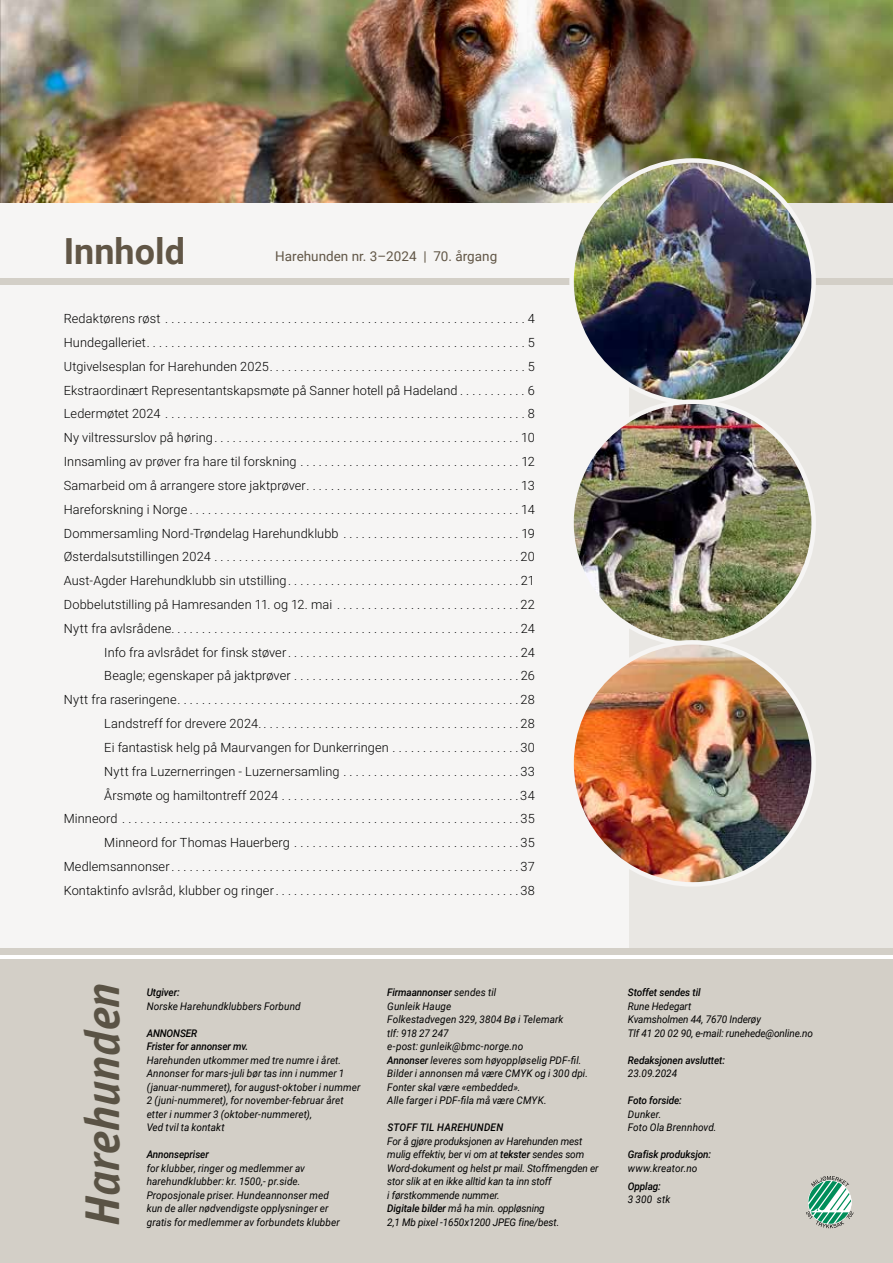
<style>
.page{position:relative;width:893px;height:1263px;background:#fff}
.page>*{position:absolute;margin:0;border:0;box-sizing:border-box;transform-origin:0 0}
.t1{font:italic 700 49.05px "Officina Sans Std";letter-spacing:-.005em;color:#5a5345}
.t2{font:700 36px "Roboto";color:#615646}
.t3{font:13.5px "Roboto";color:#615646}
.t4{font:300 12.75px/23.9px "Roboto";letter-spacing:.01em;color:#000;text-align:right}
.t5{font:italic 10.5px/13.5px "Roboto";letter-spacing:.005em;color:#000;scale:.95 1}
.t6{font:italic 500 10.5px/13.5px "Roboto";letter-spacing:-.01em;color:#000;scale:.95 1}
.t7{font:italic 500 10.5px "Roboto";letter-spacing:.025em;color:#000;scale:.95 1}
.s1{font-weight:500}
</style>
<div class="page">
<div style="left:0;top:0;width:893px;height:948px;background:#f6f5f4"></div>
<div style="left:629px;top:0;width:264px;height:948px;background:#e9e7e3"></div>
<div style="left:0;top:960px;width:893px;height:303px;background:#d3cfc7"></div>
<svg style="left:806px;top:1176px;width:48px;height:52px"></svg>
<div style="left:0;top:948px;width:893px;height:7px;background:#d3cfc7"></div>
<div style="left:0;top:278px;width:893px;height:6px;background:#d3cfc7"></div>
<img style="left:0;top:0;width:893px;height:203px">
<img style="left:572px;top:160px;width:242px;height:243px;border-radius:121px">
<img style="left:572px;top:402px;width:242px;height:242px;border-radius:121px">
<img style="left:572px;top:642px;width:242px;height:242px;border-radius:121px">
<h2 class="t2" style="left:64px;top:226px;width:123px">Innhold</h2>
<p class="t3" style="left:275px;top:247px;width:224px">Harehunden nr. 3–2024 | 70. årgang</p>
<p class="t4" style="left:64px;top:306px;width:473px">Redaktørens røst . . . . . . . . . . . . . . . . . . . . . . . . . . . . . . . . . . . . . . . . . . . . . . . . . . . . . . . . . . . 4<br>Hundegalleriet . . . . . . . . . . . . . . . . . . . . . . . . . . . . . . . . . . . . . . . . . . . . . . . . . . . . . . . . . . . . . . 5<br>Utgivelsesplan for Harehunden 2025 . . . . . . . . . . . . . . . . . . . . . . . . . . . . . . . . . . . . . . . . . . 5<br>Ekstraordinært Representantskapsmøte på Sanner hotell på Hadeland . . . . . . . . . . . 6<br>Ledermøtet 2024 . . . . . . . . . . . . . . . . . . . . . . . . . . . . . . . . . . . . . . . . . . . . . . . . . . . . . . . . . . . 8<br>Ny viltressurslov på høring . . . . . . . . . . . . . . . . . . . . . . . . . . . . . . . . . . . . . . . . . . . . . . . . . 10<br>Innsamling av prøver fra hare til forskning . . . . . . . . . . . . . . . . . . . . . . . . . . . . . . . . . . . 12<br>Samarbeid om å arrangere store jaktprøver . . . . . . . . . . . . . . . . . . . . . . . . . . . . . . . . . . 13<br>Hareforskning i Norge . . . . . . . . . . . . . . . . . . . . . . . . . . . . . . . . . . . . . . . . . . . . . . . . . . . . . 14<br>Dommersamling Nord-Trøndelag Harehundklubb . . . . . . . . . . . . . . . . . . . . . . . . . . . . 19<br>Østerdalsutstillingen 2024 . . . . . . . . . . . . . . . . . . . . . . . . . . . . . . . . . . . . . . . . . . . . . . . . . 20<br>Aust-Agder Harehundklubb sin utstilling . . . . . . . . . . . . . . . . . . . . . . . . . . . . . . . . . . . . . 21<br>Dobbelutstilling på Hamresanden 11. og 12. mai . . . . . . . . . . . . . . . . . . . . . . . . . . . . . 22<br>Nytt fra avlsrådene . . . . . . . . . . . . . . . . . . . . . . . . . . . . . . . . . . . . . . . . . . . . . . . . . . . . . . . . 24<br>Info fra avlsrådet for finsk støver . . . . . . . . . . . . . . . . . . . . . . . . . . . . . . . . . . . . . 24<br>Beagle; egenskaper på jaktprøver . . . . . . . . . . . . . . . . . . . . . . . . . . . . . . . . . . . . 26<br>Nytt fra raseringene . . . . . . . . . . . . . . . . . . . . . . . . . . . . . . . . . . . . . . . . . . . . . . . . . . . . . . . 28<br>Landstreff for drevere 2024. . . . . . . . . . . . . . . . . . . . . . . . . . . . . . . . . . . . . . . . . . 28<br>Ei fantastisk helg på Maurvangen for Dunkerringen . . . . . . . . . . . . . . . . . . . . 30<br>Nytt fra Luzernerringen - Luzernersamling . . . . . . . . . . . . . . . . . . . . . . . . . . . . 33<br>Årsmøte og hamiltontreff 2024 . . . . . . . . . . . . . . . . . . . . . . . . . . . . . . . . . . . . . . 34<br>Minneord . . . . . . . . . . . . . . . . . . . . . . . . . . . . . . . . . . . . . . . . . . . . . . . . . . . . . . . . . . . . . . . . 35<br>Minneord for Thomas Hauerberg . . . . . . . . . . . . . . . . . . . . . . . . . . . . . . . . . . . . 35<br>Medlemsannonser . . . . . . . . . . . . . . . . . . . . . . . . . . . . . . . . . . . . . . . . . . . . . . . . . . . . . . . . 37<br>Kontaktinfo avlsråd, klubber og ringer . . . . . . . . . . . . . . . . . . . . . . . . . . . . . . . . . . . . . . . 38</p>
<h1 class="t1" style="left:73px;top:1226px;width:245px;rotate:-90deg">Harehunden</h1>
<p class="t6" style="left:147px;top:985px;width:36px">Utgiver:</p>
<p class="t5" style="left:147px;top:999px;width:164px">Norske Harehundklubbers Forbund</p>
<p class="t6" style="left:147px;top:1026px;width:108px">ANNONSER<br>Frister for annonser mv.</p>
<p class="t5" style="left:147px;top:1053px;width:226px">Harehunden utkommer med tre numre i året.<br>Annonser for mars-juli bør tas inn i nummer 1 (januar-nummeret), for august-oktober i nummer 2 (juni-nummeret), for november-februar året etter i nummer 3 (oktober-nummeret),<br>Ved tvil ta kontakt</p>
<p class="t6" style="left:147px;top:1147px;width:67px">Annonsepriser</p>
<p class="t5" style="left:147px;top:1161px;width:205px">for klubber, ringer og medlemmer av harehundklubber: kr. 1500,- pr.side.<br>Proposjonale priser. Hundeannonser med kun de aller nødvendigste opplysninger er gratis for medlemmer av forbundets klubber</p>
<p class="t5" style="left:387px;top:985px;width:213px"><span class="s1">Firmaannonser</span> sendes til<br>Gunleik Hauge<br>Folkestadvegen 329, 3804 Bø i Telemark<br>tlf: 918 27 247<br>e-post: gunleik@bmc-norge.no<br><span class="s1">Annonser</span> leveres som høyoppløselig PDF-fil.<br>Bilder i annonsen må være CMYK og i 300 dpi.<br>Fonter skal være «embedded».<br>Alle farger i PDF-fila må være CMYK.</p>
<p class="t7" style="left:387px;top:1120px;width:123px">STOFF TIL HAREHUNDEN</p>
<p class="t5" style="left:387px;top:1134px;width:224px">For å gjøre produksjonen av Harehunden mest mulig effektiv, ber vi om at <span class="s1">tekster</span> sendes som Word-dokument og helst pr mail. Stoffmengden er stor slik at en ikke alltid kan ta inn stoff<br>i førstkommende nummer.<br><span class="s1">Digitale bilder</span> må ha min. oppløsning<br>2,1 Mb pixel -1650x1200 JPEG fine/best.</p>
<p class="t6" style="left:628px;top:985px;width:78px">Stoffet sendes til</p>
<p class="t5" style="left:628px;top:999px;width:196px">Rune Hedegart<br>Kvamsholmen 44, 7670 Inderøy<br>Tlf 41 20 02 90, e-mail: runehede@online.no</p>
<p class="t6" style="left:628px;top:1053px;width:104px">Redaksjonen avsluttet:</p>
<p class="t5" style="left:628px;top:1066px;width:53px">23.09.2024</p>
<p class="t6" style="left:628px;top:1093px;width:58px">Foto forside:</p>
<p class="t5" style="left:628px;top:1107px;width:95px">Dunker.<br>Foto Ola Brennhovd.</p>
<p class="t6" style="left:628px;top:1147px;width:89px">Grafisk produksjon:</p>
<p class="t5" style="left:628px;top:1161px;width:75px">www.kreator.no</p>
<p class="t6" style="left:628px;top:1179px;width:36px">Opplag:</p>
<p class="t5" style="left:628px;top:1192px;width:46px">3 300 stk</p>
</div>
